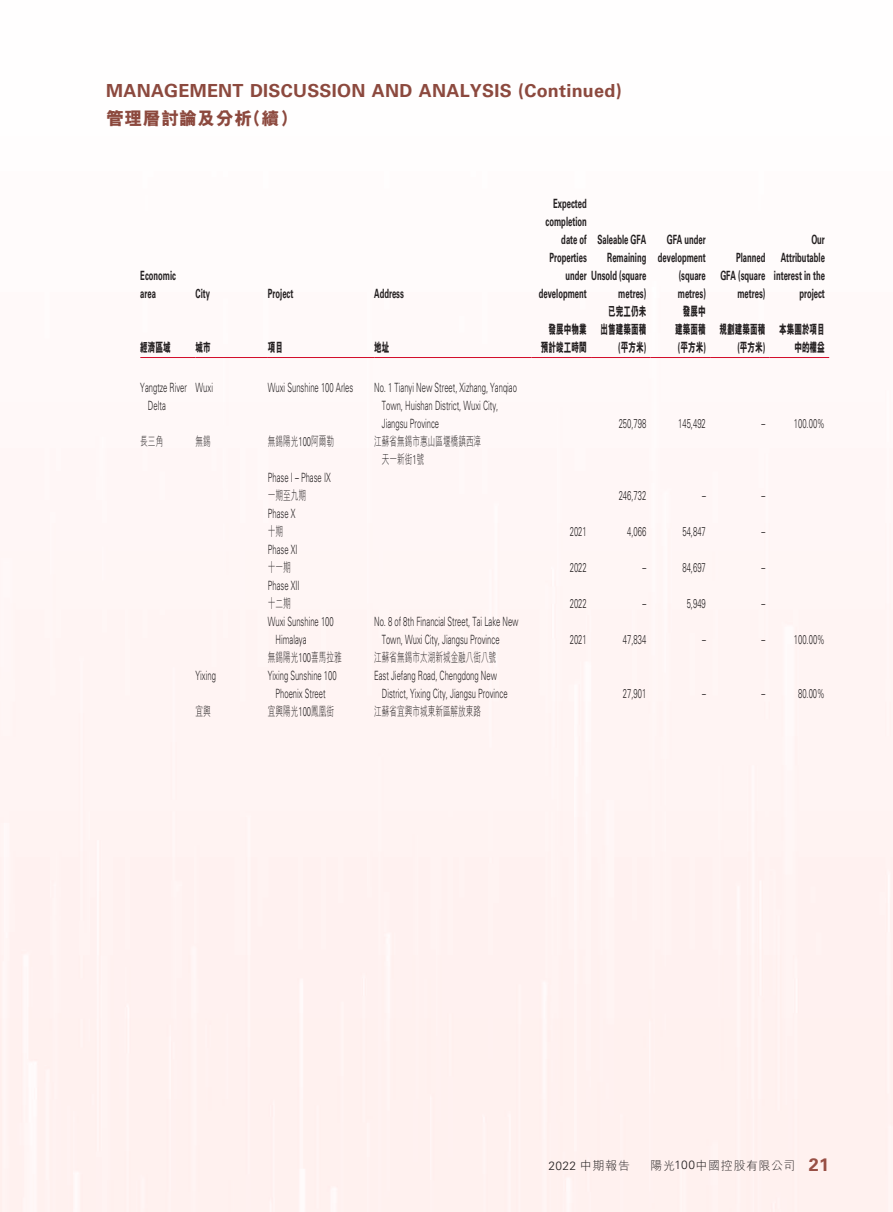
<style>
.page{position:relative;width:893px;height:1212px;background:#fff}
.page>*{position:absolute;margin:0;border:0;box-sizing:border-box;transform-origin:0 0}
.t1{font:700 18px "Univers LT Std";letter-spacing:.015em;color:#8c493e}
.t2{font:800 18px "M Hei HK";letter-spacing:.015em;color:#8c493e}
.t3{font:300 12.75px/18px "Univers LT Std";color:#231f20;scale:.6 1}
.t4{font:700 12.75px/18px "Univers LT Std";color:#231f20;text-align:right;scale:.6 1}
.t5{font:300 12.75px/18px "M Hei HK";color:#231f20;scale:.6 1}
.t6{font:800 12.75px/18px "M Hei HK";color:#231f20;text-align:right;scale:.6 1}
.t7{font:300 12px "M Hei HK";letter-spacing:.045em;color:#231f20}
.t8{font:300 12px "Univers LT Std";color:#231f20}
.s1{font-family:"Univers LT Std";font-weight:700}
.s2{font-family:"Univers LT Std"}
.s3{font-family:"M Hei HK"}
.s4{font-family:"Univers LT Std";font-weight:700;font-size:18px;color:#985045}
</style>
<div class="page">
<hr style="left:140px;top:357px;width:56px;height:1px;background:#d30d2b">
<hr style="left:196px;top:357px;width:72px;height:1px;background:#d30d2b">
<hr style="left:268px;top:357px;width:106px;height:1px;background:#d30d2b">
<hr style="left:374px;top:357px;width:157px;height:1px;background:#d30d2b">
<hr style="left:531px;top:357px;width:60px;height:1px;background:#d30d2b">
<hr style="left:591px;top:357px;width:60px;height:1px;background:#d30d2b">
<hr style="left:651px;top:357px;width:59px;height:1px;background:#d30d2b">
<hr style="left:710px;top:357px;width:60px;height:1px;background:#d30d2b">
<hr style="left:770px;top:357px;width:59px;height:1px;background:#d30d2b">
<h1 class="t1" style="left:106px;top:80px;width:517px">MANAGEMENT DISCUSSION AND ANALYSIS (Continued)</h1>
<h1 class="t2" style="left:106px;top:110px;width:193px">管理層討論及分析（續）</h1>
<p class="t4" style="left:140px;top:266px;width:61px;text-align:left">Economic area</p>
<p class="t4" style="left:196px;top:284px;width:26px">City</p>
<p class="t4" style="left:268px;top:284px;width:44px">Project</p>
<p class="t4" style="left:374px;top:284px;width:51px">Address</p>
<p class="t6" style="left:140px;top:338px;width:53px">經濟區域</p>
<p class="t6" style="left:196px;top:338px;width:27px">城市</p>
<p class="t6" style="left:268px;top:338px;width:27px">項目</p>
<p class="t6" style="left:374px;top:338px;width:27px">地址</p>
<p class="t4" style="left:553px;top:194px;width:57px">Expected</p>
<p class="t4" style="left:546px;top:212px;width:70px">completion</p>
<p class="t4" style="left:561px;top:230px;width:44px">date of</p>
<p class="t4" style="left:549px;top:248px;width:64px">Properties</p>
<p class="t4" style="left:566px;top:266px;width:136px">under Unsold (square</p>
<p class="t4" style="left:539px;top:284px;width:82px">development</p>
<p class="t4" style="left:597px;top:230px;width:83px">Saleable GFA<br>Remaining</p>
<p class="t4" style="left:618px;top:284px;width:48px">metres)</p>
<p class="t4" style="left:658px;top:230px;width:82px">GFA under development (square metres)</p>
<p class="t6" style="left:541px;top:320px;width:78px;text-align:center">發展中物業預計竣工時間</p>
<p class="t6" style="left:600px;top:302px;width:78px">已完工仍未出售建築面積<span class="s1">(</span>平方米<span class="s1">)</span></p>
<p class="t6" style="left:675px;top:302px;width:52px;text-align:center">發展中建築面積<span class="s1">(</span>平方米<span class="s1">)</span></p>
<p class="t4" style="left:720px;top:248px;width:77px">Planned<br>GFA (square metres)</p>
<p class="t4" style="left:774px;top:230px;width:87px">Our<br>Attributable interest in the project</p>
<p class="t6" style="left:719px;top:320px;width:78px">規劃建築面積<span class="s1">(</span>平方米<span class="s1">)</span></p>
<p class="t6" style="left:779px;top:320px;width:78px">本集團於項目中的權益</p>
<p class="t3" style="left:148px;top:379px;width:67px;text-indent:-8px">Yangtze River<br>Delta</p>
<p class="t3" style="left:196px;top:379px;width:31px">Wuxi</p>
<p class="t3" style="left:268px;top:379px;width:144px">Wuxi Sunshine 100 Arles</p>
<p class="t3" style="left:382px;top:379px;width:227px;text-indent:-8px">No. 1 Tianyi New Street, Xizhang, Yanqiao<br>Town, Huishan District, Wuxi City,<br>Jiangsu Province</p>
<p class="t3" style="left:619px;top:415px;width:48px">250,798</p>
<p class="t3" style="left:678px;top:415px;width:48px">145,492</p>
<p class="t3" style="left:762px;top:415px;width:107px">– 100.00%</p>
<p class="t5" style="left:140px;top:432px;width:40px">長三角</p>
<p class="t5" style="left:196px;top:432px;width:27px">無錫</p>
<p class="t5" style="left:268px;top:432px;width:112px">無錫陽光<span class="s2">100</span>阿爾勒</p>
<p class="t5" style="left:382px;top:432px;width:167px;text-indent:-8px">江蘇省無錫市惠山區堰橋鎮西漳天一新街<span class="s2">1</span>號</p>
<p class="t3" style="left:268px;top:469px;width:106px">Phase I – Phase IX</p>
<p class="t5" style="left:268px;top:486px;width:65px">一期至九期</p>
<p class="t3" style="left:619px;top:487px;width:48px">246,732</p>
<p class="t3" style="left:702px;top:487px;width:8px">–</p>
<p class="t3" style="left:762px;top:487px;width:8px">–</p>
<p class="t3" style="left:268px;top:505px;width:48px">Phase X</p>
<p class="t5" style="left:268px;top:522px;width:27px">十期</p>
<p class="t3" style="left:570px;top:523px;width:30px">2021</p>
<p class="t3" style="left:627px;top:523px;width:33px">4,066</p>
<p class="t3" style="left:682px;top:523px;width:40px">54,847</p>
<p class="t3" style="left:762px;top:523px;width:8px">–</p>
<p class="t3" style="left:268px;top:541px;width:51px">Phase XI</p>
<p class="t5" style="left:268px;top:558px;width:40px">十一期</p>
<p class="t3" style="left:570px;top:559px;width:30px">2022</p>
<p class="t3" style="left:642px;top:559px;width:8px">–</p>
<p class="t3" style="left:682px;top:559px;width:40px">84,697</p>
<p class="t3" style="left:762px;top:559px;width:8px">–</p>
<p class="t3" style="left:268px;top:577px;width:55px">Phase XII</p>
<p class="t5" style="left:268px;top:594px;width:40px">十二期</p>
<p class="t3" style="left:570px;top:595px;width:30px">2022</p>
<p class="t3" style="left:642px;top:595px;width:8px">–</p>
<p class="t3" style="left:687px;top:595px;width:33px">5,949</p>
<p class="t3" style="left:761px;top:595px;width:8px">–</p>
<p class="t3" style="left:275px;top:613px;width:99px;text-indent:-8px">Wuxi Sunshine 100<br>Himalaya</p>
<p class="t3" style="left:382px;top:613px;width:229px;text-indent:-8px">No. 8 of 8th Financial Street, Tai Lake New<br>Town, Wuxi City, Jiangsu Province</p>
<p class="t3" style="left:570px;top:631px;width:30px">2021</p>
<p class="t3" style="left:623px;top:631px;width:40px">47,834</p>
<p class="t3" style="left:702px;top:631px;width:8px">–</p>
<p class="t3" style="left:761px;top:631px;width:107px">– 100.00%</p>
<p class="t5" style="left:268px;top:648px;width:125px">無錫陽光<span class="s2">100</span>喜馬拉雅</p>
<p class="t5" style="left:374px;top:648px;width:205px">江蘇省無錫市太湖新城金融八街八號</p>
<p class="t3" style="left:196px;top:667px;width:36px">Yixing</p>
<p class="t3" style="left:268px;top:667px;width:116px;text-align:center">Yixing Sunshine 100<br>Phoenix Street</p>
<p class="t3" style="left:382px;top:667px;width:211px;text-indent:-8px">East Jiefang Road, Chengdong New<br>District, Yixing City, Jiangsu Province</p>
<p class="t5" style="left:196px;top:702px;width:27px">宜興</p>
<p class="t5" style="left:268px;top:702px;width:112px">宜興陽光<span class="s2">100</span>鳳凰街</p>
<p class="t5" style="left:374px;top:702px;width:180px">江蘇省宜興市城東新區解放東路</p>
<p class="t3" style="left:623px;top:685px;width:40px">27,901</p>
<p class="t3" style="left:702px;top:685px;width:8px">–</p>
<p class="t3" style="left:761px;top:685px;width:8px">–</p>
<p class="t3" style="left:798px;top:685px;width:46px">80.00%</p>
<p class="t8" style="left:548px;top:1158px;width:83px">2022 <span class="s3">中期報告</span></p>
<p class="t7" style="left:650px;top:1159px;width:180px">陽光<span class="s2">100</span>中國控股有限公司 <span class="s4">21</span></p>
</div>
